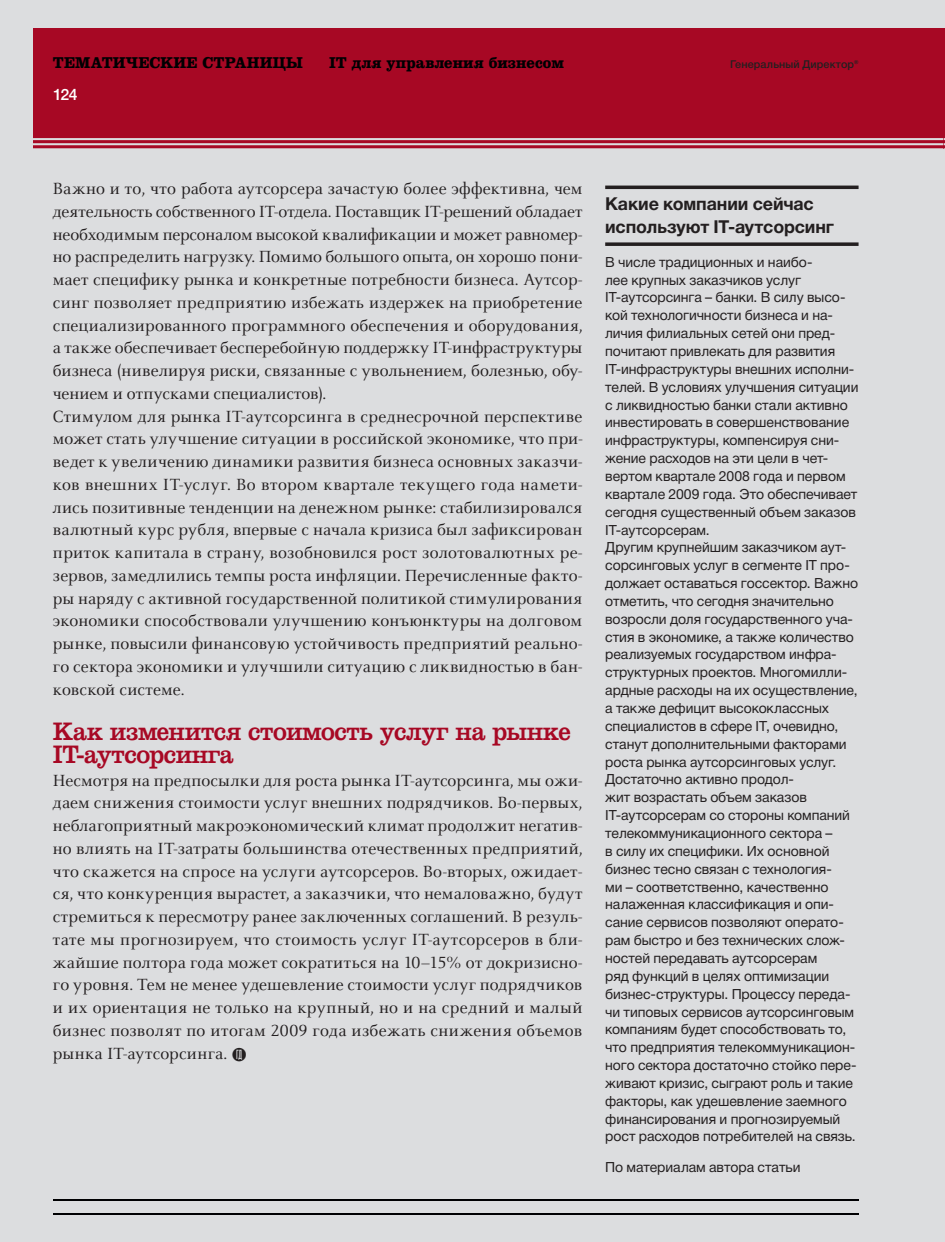
<style>
.page{position:relative;width:945px;height:1242px;background:#fff}
.page>*{position:absolute;margin:0;border:0;box-sizing:border-box;transform-origin:0 0}
.t1{font:26.25px/22.8px "IN Ventura";letter-spacing:-.015em;color:#a70824}
.t2{font:17.85px/22.8px "GD Celestial";letter-spacing:.01em;color:#231f20}
.t3{font:700 17.85px/22.8px "Helvetica Neue Cyr";letter-spacing:-.01em;color:#231f20}
.t4{font:700 16.28px "IN Ventura";letter-spacing:.01em;color:#000002}
.t5{font:500 15.75px "Helvetica Neue Cyr";color:#fff}
.t6{font:14px/17.8px "Helvetica Neue Cyr";letter-spacing:-.005em;color:#231f20}
.t7{font:500 10.85px "Helvetica Neue Cyr";letter-spacing:.01em;color:#231f20}
</style>
<div class="page">
<div style="left:0;top:0;width:943px;height:1242px;background:#dcdddf"></div>
<div style="left:33px;top:28px;width:910px;height:121px;background:#a70824"></div>
<hr style="left:53px;top:1213px;width:805px;height:2px;background:#000002">
<hr style="left:53px;top:1199px;width:805px;height:1px;background:#000002">
<hr style="left:33px;top:138px;width:910px;height:2px;background:#dcdddf">
<hr style="left:33px;top:143px;width:910px;height:2px;background:#dcdddf">
<hr style="left:33px;top:148px;width:910px;height:2px;background:#dcdddf">
<hr style="left:943px;top:0;width:1px;height:1242px;background:#dcdddf">
<hr style="left:943px;top:28px;width:1px;height:121px;background:#a70824">
<hr style="left:605px;top:186px;width:253px;height:3px;background:#231f20">
<svg style="left:605px;top:242px;width:253px;height:4px"></svg>
<p class="t4" style="left:53px;top:57px;width:251px">ТЕМАТИЧЕСКИЕ СТРАНИЦЫ</p>
<p class="t4" style="left:329px;top:57px;width:236px">IТ для управления бизнесом</p>
<p class="t7" style="left:730px;top:60px;width:130px">Генеральный Директор®</p>
<p class="t5" style="left:53px;top:89px;width:26px">124</p>
<p class="t2" style="left:53px;top:179px;width:531px">Важно и то, что работа аутсорсера зачастую более эффективна, чем деятельность собственного IT-отдела. Поставщик IT-решений обладает необходимым персоналом высокой квалификации и может равномер&shy;но распределить нагрузку. Помимо большого опыта, он хорошо пони&shy;мает специфику рынка и конкретные потребности бизнеса. Аутсор&shy;синг позволяет предприятию избежать издержек на приобретение специализированного программного обеспечения и оборудования, а также обеспечивает бесперебойную поддержку IT-инфраструктуры бизнеса (нивелируя риски, связанные с увольнением, болезнью, обу&shy;чением и отпусками специалистов).<br>Стимулом для рынка IT-аутсорсинга в среднесрочной перспективе может стать улучшение ситуации в российской экономике, что при&shy;ведет к увеличению динамики развития бизнеса основных заказчи&shy;ков внешних IT-услуг. Во втором квартале текущего года намети&shy;лись позитивные тенденции на денежном рынке: стабилизировался валютный курс рубля, впервые с начала кризиса был зафиксирован приток капитала в страну, возобновился рост золотовалютных ре&shy;зервов, замедлились темпы роста инфляции. Перечисленные факто&shy;ры наряду с активной государственной политикой стимулирования экономики способствовали улучшению конъюнктуры на долговом рынке, повысили финансовую устойчивость предприятий реально&shy;го сектора экономики и улучшили ситуацию с ликвидностью в бан&shy;ковской системе.</p>
<p class="t1" style="left:53px;top:722px;width:519px">Как изменится стоимость услуг на рынке<br>IT-аутсорсинга</p>
<p class="t2" style="left:53px;top:770px;width:531px;text-align:justify">Несмотря на предпосылки для роста рынка IT-аутсорсинга, мы ожи&shy;даем снижения стоимости услуг внешних подрядчиков. Во-первых, неблагоприятный макроэкономический климат продолжит негатив&shy;но влиять на IT-затраты большинства отечественных предприятий, что скажется на спросе на услуги аутсорсеров. Во-вторых, ожидает&shy;ся, что конкуренция вырастет, а заказчики, что немаловажно, будут стремиться к пересмотру ранее заключенных соглашений. В резуль&shy;тате мы прогнозируем, что стоимость услуг IT-аутсорсеров в бли&shy;жайшие полтора года может сократиться на 10–15% от докризисно&shy;го уровня. Тем не менее удешевление стоимости услуг подрядчиков и их ориентация не только на крупный, но и на средний и малый бизнес позволят по итогам 2009 года избежать снижения объемов рынка IT-аутсорсинга. ≠</p>
<p class="t3" style="left:605px;top:194px;width:230px">Какие компании сейчас используют IT-аутсорсинг</p>
<p class="t6" style="left:605px;top:254px;width:255px">В числе традиционных и наибо-<br>лее крупных заказчиков услуг IT-аутсорсинга – банки. В силу высо&shy;кой технологичности бизнеса и на&shy;личия филиальных сетей они пред&shy;почитают привлекать для развития IT-инфраструктуры внешних исполни&shy;телей. В условиях улучшения ситуации с ликвидностью банки стали активно инвестировать в совершенствование инфраструктуры, компенсируя сни&shy;жение расходов на эти цели в чет&shy;вертом квартале 2008 года и первом квартале 2009 года. Это обеспечивает сегодня существенный объем заказов IT-аутсорсерам.<br>Другим крупнейшим заказчиком аут&shy;сорсинговых услуг в сегменте IT про&shy;должает оставаться госсектор. Важно отметить, что сегодня значительно возросли доля государственного уча&shy;стия в экономике, а также количество реализуемых государством инфра&shy;структурных проектов. Многомилли&shy;ардные расходы на их осуществление, а также дефицит высококлассных специалистов в сфере IT, очевидно, станут дополнительными факторами роста рынка аутсорсинговых услуг.<br>Достаточно активно продол-<br>жит возрастать объем заказов IT-аутсорсерам со стороны компаний телекоммуникационного сектора –<br>в силу их специфики. Их основной бизнес тесно связан с технология-<br>ми – соответственно, качественно налаженная классификация и опи&shy;сание сервисов позволяют операто&shy;рам быстро и без технических слож&shy;ностей передавать аутсорсерам<br>ряд функций в целях оптимизации бизнес-структуры. Процессу переда&shy;чи типовых сервисов аутсорсинговым компаниям будет способствовать то, что предприятия телекоммуникацион&shy;ного сектора достаточно стойко пере&shy;живают кризис, сыграют роль и такие факторы, как удешевление заемного финансирования и прогнозируемый рост расходов потребителей на связь.</p>
<p class="t6" style="left:605px;top:1159px;width:197px">По материалам автора статьи</p>
</div>
